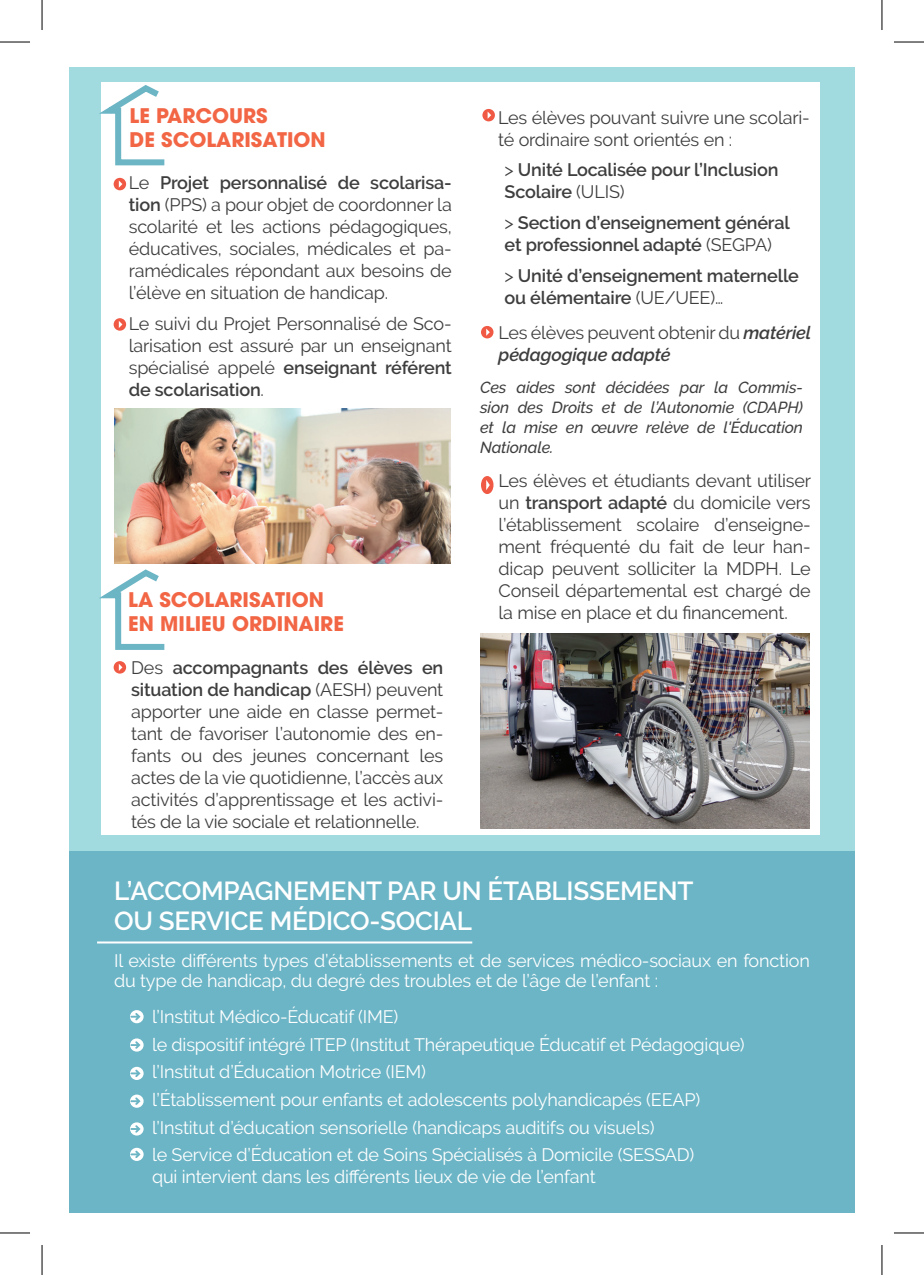
<style>
.page{position:relative;width:924px;height:1275px;background:#fff}
.page>*{position:absolute;margin:0;border:0;box-sizing:border-box;transform-origin:0 0}
.t1{font:600 26px/30px "Raleway";letter-spacing:-.01em;color:#fff}
.t2{font:700 20px/24px "Avant Garde";color:#f26645}
.t3{font:18px/22px "Raleway";letter-spacing:-.01em;color:#3e3e3f;text-align:justify}
.t4{font:18px/27.6px "Raleway";letter-spacing:-.01em;color:#fff}
.t5{font:600 18px/22px "Raleway";letter-spacing:-.01em;color:#3e3e3f}
.t6{font:italic 500 16px/20px "Raleway";letter-spacing:-.01em;color:#3e3e3f;text-align:justify}
.s1{font-weight:600}
.s2{font-weight:400}
.s3{font-weight:600;font-style:italic}
</style>
<div class="page">
<div style="left:69px;top:68px;width:785px;height:1142px;background:#a1dadf"></div>
<div style="left:69px;top:851px;width:785px;height:362px;background:#6cb5c6"></div>
<div style="left:101px;top:82px;width:718px;height:752px;background:#fff"></div>
<hr style="left:97px;top:941px;width:375px;height:2px;background:#fff">
<svg style="left:114px;top:661px;width:12px;height:12px"></svg>
<svg style="left:114px;top:318px;width:12px;height:13px"></svg>
<svg style="left:114px;top:178px;width:12px;height:12px"></svg>
<svg style="left:481px;top:326px;width:12px;height:12px"></svg>
<svg style="left:481px;top:476px;width:12px;height:18px"></svg>
<svg style="left:482px;top:109px;width:12px;height:12px"></svg>
<img style="left:114px;top:409px;width:336px;height:155px">
<img style="left:480px;top:633px;width:329px;height:195px">
<svg style="left:130px;top:1010px;width:13px;height:13px"></svg>
<svg style="left:130px;top:1038px;width:13px;height:13px"></svg>
<svg style="left:130px;top:1066px;width:13px;height:14px"></svg>
<svg style="left:130px;top:1094px;width:13px;height:13px"></svg>
<svg style="left:130px;top:1122px;width:13px;height:13px"></svg>
<svg style="left:130px;top:1147px;width:13px;height:14px"></svg>
<svg style="left:99px;top:85px;width:66px;height:81px"></svg>
<svg style="left:99px;top:569px;width:66px;height:81px"></svg>
<hr style="left:0;top:42px;width:30px;height:1px;background:#000">
<hr style="left:893px;top:42px;width:30px;height:1px;background:#000">
<hr style="left:0;top:1232px;width:30px;height:1px;background:#000">
<hr style="left:893px;top:1232px;width:30px;height:1px;background:#000">
<hr style="left:42px;top:0;width:1px;height:30px;background:#000">
<hr style="left:42px;top:1245px;width:1px;height:30px;background:#000">
<hr style="left:881px;top:0;width:1px;height:30px;background:#000">
<hr style="left:881px;top:1245px;width:1px;height:30px;background:#000">
<p class="t2" style="left:130px;top:104px;width:197px">LE PARCOURS<br>DE SCOLARISATION</p>
<p class="t3" style="left:129px;top:172px;width:324px">Le <span class="s1">Projet personnalisé de scolarisa&shy;tion</span> (PPS) a pour objet de coordonner la scolarité et les actions pédagogiques, éducatives, sociales, médicales et pa&shy;ramédicales répondant aux besoins de l’élève en situation de handicap.</p>
<p class="t3" style="left:129px;top:312px;width:324px">Le suivi du Projet Personnalisé de Sco&shy;larisation est assuré par un enseignant spécialisé appelé <span class="s1">enseignant référent de scolarisation</span>.</p>
<p class="t2" style="left:128px;top:588px;width:217px">LA SCOLARISATION<br>EN MILIEU ORDINAIRE</p>
<p class="t3" style="left:131px;top:656px;width:313px">Des <span class="s1">accompagnants des élèves en situation de handicap</span> (AESH) peuvent apporter une aide en classe permet&shy;tant de favoriser l’autonomie des en&shy;fants ou des jeunes concernant les actes de la vie quotidienne, l’accès aux activités d’apprentissage et les activi&shy;tés de la vie sociale et relationnelle.</p>
<p class="t3" style="left:498px;top:107px;width:313px">Les élèves pouvant suivre une scolari&shy;té ordinaire sont orientés en :</p>
<p class="t5" style="left:504px;top:159px;width:275px"><span class="s2">&gt;</span> Unité Localisée pour l’Inclusion<br>Scolaire <span class="s2">(ULIS)</span></p>
<p class="t5" style="left:504px;top:211px;width:286px"><span class="s2">&gt;</span> Section d’enseignement général et professionnel adapté <span class="s2">(SEGPA)</span></p>
<p class="t5" style="left:504px;top:264px;width:296px"><span class="s2">&gt;</span> Unité d’enseignement maternelle ou élémentaire <span class="s2">(UE/UEE)…</span></p>
<p class="t3" style="left:498px;top:321px;width:314px">Les élèves peuvent obtenir du <span class="s3">matériel pédagogique adapté</span></p>
<p class="t6" style="left:480px;top:377px;width:324px">Ces aides sont décidées par la Commis&shy;sion des Droits et de l’Autonomie (CDAPH) et la mise en œuvre relève de l'Éducation Nationale.</p>
<p class="t3" style="left:498px;top:470px;width:314px">Les élèves et étudiants devant utiliser un <span class="s1">transport adapté</span> du domicile vers l’établissement scolaire d’enseigne&shy;ment fréquenté du fait de leur han&shy;dicap peuvent solliciter la MDPH. Le Conseil départemental est chargé de la mise en place et du financement.</p>
<h1 class="t1" style="left:114px;top:876px;width:580px">L’ACCOMPAGNEMENT PAR UN ÉTABLISSEMENT<br>OU SERVICE MÉDICO-SOCIAL</h1>
<p class="t4" style="left:114px;top:950px;width:697px;line-height:20px">Il existe différents types d’établissements et de services médico-sociaux en fonction du type de handicap, du degré des troubles et de l’âge de l’enfant :</p>
<p class="t4" style="left:152px;top:1003px;width:594px">l’Institut Médico-Éducatif (IME)<br>le dispositif intégré ITEP (Institut Thérapeutique Éducatif et Pédagogique) l’Institut d’Éducation Motrice (IEM)<br>l’Établissement pour enfants et adolescents polyhandicapés (EEAP) l’Institut d’éducation sensorielle (handicaps auditifs ou visuels)<br>le Service d’Éducation et de Soins Spécialisés à Domicile (SESSAD)</p>
<p class="t4" style="left:152px;top:1163px;width:445px">qui intervient dans les différents lieux de vie de l’enfant</p>
</div>
